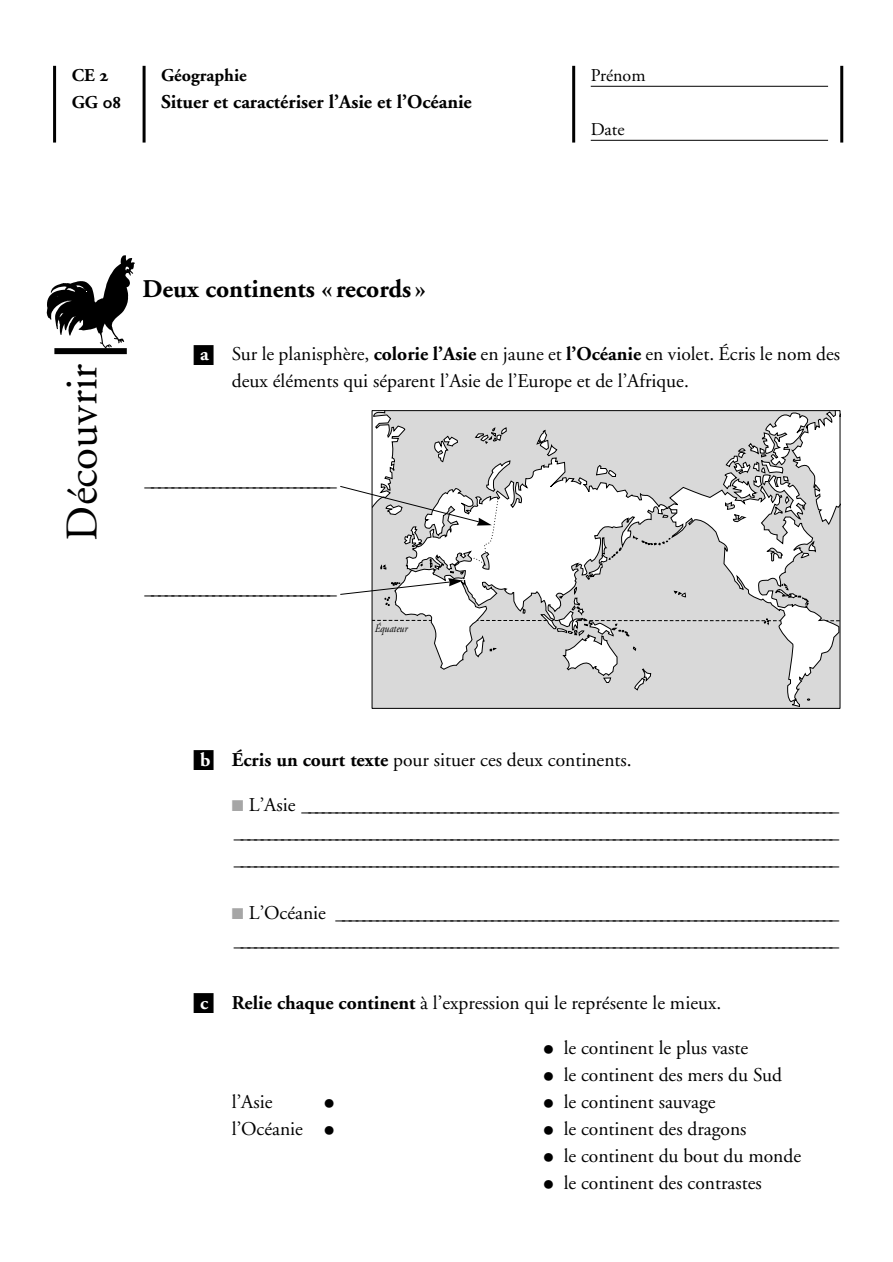
<style>
.page{position:relative;width:893px;height:1262px;background:#fff}
.page>*{position:absolute;margin:0;border:0;box-sizing:border-box;transform-origin:0 0}
.t1{font:45px "B Garamond";color:#000}
.t2{font:31.5px "Adobe Garamond";color:#000}
.t3{font:700 25.5px "B Garamond";color:#000}
.t4{font:19.5px/27px "B Garamond";color:#000}
.t5{font:700 19.5px "B Garamond";color:#000}
.t6{font:700 18px/27px "B Garamond";color:#000}
.t7{font:18px "B Garamond";color:#000}
.t8{font:italic 11.25px "B Garamond";color:#000;scale:.85 1}
.s1{font-size:36px}
.s2{font-weight:700;color:#fff}
.s3{font-weight:700}
.s4{color:#a6a6a6}
.s5{font-family:"Adobe Garamond";font-size:31.5px}
</style>
<div class="page">
<hr style="left:53px;top:66px;width:3px;height:76px;background:#000">
<svg style="left:142px;top:66px;width:4px;height:76px"></svg>
<hr style="left:572px;top:66px;width:3px;height:76px;background:#000">
<hr style="left:840px;top:66px;width:3px;height:76px;background:#000">
<hr style="left:590px;top:86px;width:238px;height:1px;background:#000">
<hr style="left:590px;top:140px;width:238px;height:1px;background:#000">
<div style="left:54px;top:348px;width:73px;height:6px;background:#000"></div>
<svg style="left:46px;top:255px;width:89px;height:94px"></svg>
<svg style="left:340px;top:410px;width:500px;height:297px"></svg>
<p class="t6" style="left:72px;top:63px;width:51px">CE 2<br>GG 08</p>
<p class="t6" style="left:161px;top:63px;width:87px">Géographie</p>
<p class="t5" style="left:161px;top:94px;width:312px">Situer et caractériser l’Asie et l’Océanie</p>
<h3 class="t3" style="left:142px;top:279px;width:285px">Deux continents « records »</h3>
<p class="t7" style="left:590px;top:68px;width:56px">Prénom</p>
<p class="t7" style="left:590px;top:122px;width:35px">Date</p>
<h1 class="t1" style="left:65px;top:540px;width:178px;rotate:-90deg">Découvrir</h1>
<p class="t4" style="left:232px;top:342px;width:610px;text-indent:-39px"><span class="s1">•</span><span class="s2">a</span> Sur le planisphère, <span class="s3">colorie l’Asie</span> en jaune et <span class="s3">l’Océanie</span> en violet. Écris le nom des deux éléments qui séparent l’Asie de l’Europe et de l’Afrique.</p>
<p class="t4" style="left:144px;top:468px;width:194px">____________________________</p>
<p class="t4" style="left:144px;top:576px;width:194px">____________________________</p>
<p class="t8" style="left:374px;top:624px;width:40px">Équateur</p>
<p class="t4" style="left:193px;top:747px;width:440px"><span class="s1">•</span><span class="s2">b</span> <span class="s3">Écris un court texte</span> pour situer ces deux continents.</p>
<p class="t4" style="left:232px;top:792px;width:609px;text-align:justify"><span class="s4">•</span> L’Asie _______________________________________________________________________________ _________________________________________________________________________________________ _________________________________________________________________________________________</p>
<p class="t4" style="left:232px;top:900px;width:609px"><span class="s4">•</span> L’Océanie __________________________________________________________________________ _________________________________________________________________________________________</p>
<p class="t4" style="left:193px;top:990px;width:530px"><span class="s1">•</span><span class="s2">c</span> <span class="s3">Relie chaque continent</span> à l’expression qui le représente le mieux.</p>
<p class="t4" style="left:542px;top:1035px;width:207px"><span class="s5">•</span> le continent le plus vaste</p>
<p class="t4" style="left:542px;top:1062px;width:241px"><span class="s5">•</span> le continent des mers du Sud</p>
<p class="t4" style="left:232px;top:1089px;width:42px">l’Asie</p>
<h2 class="t2" style="left:323px;top:1091px;width:14px">•</h2>
<p class="t4" style="left:542px;top:1089px;width:174px"><span class="s5">•</span> le continent sauvage</p>
<p class="t4" style="left:232px;top:1116px;width:105px">l’Océanie <span class="s5">•</span></p>
<p class="t4" style="left:542px;top:1116px;width:206px"><span class="s5">•</span> le continent des dragons</p>
<p class="t4" style="left:542px;top:1143px;width:260px"><span class="s5">•</span> le continent du bout du monde</p>
<p class="t4" style="left:542px;top:1170px;width:221px"><span class="s5">•</span> le continent des contrastes</p>
</div>
